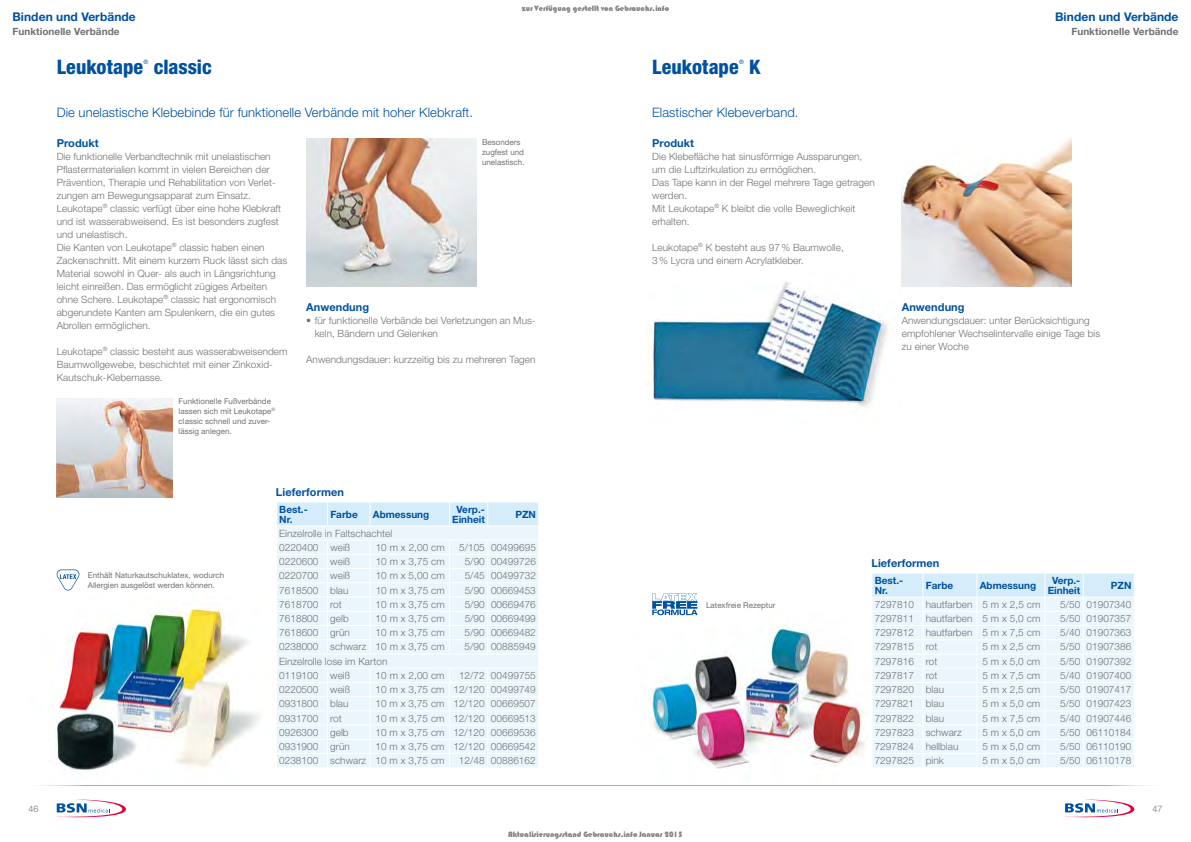
<style>
.page{position:relative;width:1191px;height:842px;background:#fff}
.page>*{position:absolute;margin:0;border:0;box-sizing:border-box;transform-origin:0 0}
.t1{font:800 condensed 20px "Helvetica Neue LT Std";color:#00519e}
.t2{font:300 13px "Helvetica Neue LT Std";letter-spacing:.005em;color:#00519e}
.t3{font:700 12px "Helvetica Neue LT Std";letter-spacing:.005em;color:#00519e}
.t4{font:700 11px "Helvetica Neue LT Std";letter-spacing:.005em;color:#00519e}
.t5{font:300 10px/13px "Helvetica Neue LT Std";letter-spacing:.005em;color:#707172}
.t6{font:700 10px/10px "Helvetica Neue LT Std";color:#00519e}
.t7{font:700 10px "Helvetica Neue LT Std";letter-spacing:.005em;color:#707172}
.t8{font:300 9px "Helvetica Neue LT Std";color:#707172}
.t9{font:8px/10px "Helvetica Neue LT Std";color:#707172}
.t10{font:8px "Bauhaus 93";color:rgb(0 0 0/.5)}
.t11{font:condensed 6px "Helvetica Neue LT Std";color:#00519e}
</style>
<div class="page">
<hr style="left:0;top:784px;width:1191px;height:1px;background:#00519e">
<hr style="left:0;top:87px;width:1191px;height:1px;background:#00519e">
<svg style="left:57px;top:799px;width:69px;height:18px"></svg>
<svg style="left:1065px;top:799px;width:69px;height:18px"></svg>
<img style="left:648px;top:614px;width:217px;height:155px">
<img style="left:645px;top:281px;width:243px;height:128px">
<img style="left:901px;top:139px;width:170px;height:147px">
<img style="left:55px;top:604px;width:204px;height:167px">
<img style="left:306px;top:139px;width:170px;height:147px">
<img style="left:57px;top:398px;width:116px;height:99px">
<svg style="left:57px;top:569px;width:22px;height:21px"></svg>
<svg style="left:652px;top:593px;width:45px;height:22px"></svg>
<svg style="left:872px;top:573px;width:262px;height:194px;background:#eaf5fb"></svg>
<svg style="left:277px;top:502px;width:262px;height:265px;background:#eaf5fb"></svg>
<p class="t10" style="left:522px;top:4px;width:149px">zur Verfügung gestellt von Gebrauchs.info</p>
<p class="t3" style="left:12px;top:9px;width:125px">Binden und Verbände</p>
<p class="t7" style="left:12px;top:25px;width:109px">Funktionelle Verbände</p>
<h1 class="t1" style="left:57px;top:54px;width:88px">Leukotape</h1>
<p class="t11" style="left:143px;top:58px;width:6px">®</p>
<h1 class="t1" style="left:154px;top:54px;width:60px">classic</h1>
<h2 class="t2" style="left:57px;top:104px;width:418px">Die unelastische Klebebinde für funktionelle Verbände mit hoher Klebkraft.</h2>
<p class="t4" style="left:57px;top:136px;width:43px">Produkt</p>
<p class="t5" style="left:57px;top:149px;width:232px">Die funktionelle Verbandtechnik mit unelastischen Pflastermaterialien kommt in vielen Bereichen der Prävention, Therapie und Rehabilitation von Verlet&shy;zungen am Bewegungsapparat zum Einsatz.<br>Leukotape<sup>®</sup> classic verfügt über eine hohe Klebkraft und ist wasserabweisend. Es ist besonders zugfest und unelastisch.<br>Die Kanten von Leukotape<sup>®</sup> classic haben einen Zackenschnitt. Mit einem kurzem Ruck lässt sich das Material sowohl in Quer- als auch in Längsrichtung leicht einreißen. Das ermöglicht zügiges Arbeiten ohne Schere. Leukotape<sup>®</sup> classic hat ergonomisch abgerundete Kanten am Spulenkern, die ein gutes Abrollen ermöglichen.</p>
<p class="t5" style="left:57px;top:344px;width:232px">Leukotape<sup>®</sup> classic besteht aus wasserabweisendem<br>Baumwollgewebe, beschichtet mit einer Zinkoxid-<br>Kautschuk-Klebemasse.</p>
<p class="t9" style="left:179px;top:396px;width:98px">Funktionelle Fußverbände lassen sich mit Leukotape<sup>® </sup>classic schnell und zuver&shy;lässig anlegen.</p>
<h1 class="t1" style="left:652px;top:54px;width:88px">Leukotape</h1>
<p class="t11" style="left:739px;top:58px;width:6px">®</p>
<h1 class="t1" style="left:749px;top:54px;width:13px">K</h1>
<h2 class="t2" style="left:652px;top:104px;width:148px">Elastischer Klebeverband.</h2>
<p class="t4" style="left:652px;top:136px;width:43px">Produkt</p>
<p class="t5" style="left:652px;top:149px;width:224px">Die Klebefläche hat sinusförmige Aussparungen, um die Luftzirkulation zu ermöglichen.<br>Das Tape kann in der Regel mehrere Tage getragen werden.<br>Mit Leukotape<sup>®</sup> K bleibt die volle Beweglichkeit erhalten.</p>
<p class="t5" style="left:652px;top:240px;width:193px">Leukotape<sup>®</sup> K besteht aus 97% Baumwolle,<br>3% Lycra und einem Acrylatkleber.</p>
<p class="t9" style="left:482px;top:137px;width:44px">Besonders zugfest und unelastisch.</p>
<p class="t4" style="left:306px;top:300px;width:64px">Anwendung</p>
<p class="t5" style="left:315px;top:314px;width:222px;text-indent:-8px">• für funktionelle Verbände bei Verletzungen an Mus&shy;keln, Bändern und Gelenken</p>
<p class="t5" style="left:306px;top:353px;width:231px">Anwendungsdauer: kurzzeitig bis zu mehreren Tagen</p>
<p class="t4" style="left:276px;top:485px;width:70px">Lieferformen</p>
<p class="t6" style="left:279px;top:504px;width:30px">Best.-<br>Nr.</p>
<p class="t6" style="left:330px;top:509px;width:29px">Farbe</p>
<p class="t6" style="left:373px;top:509px;width:58px">Abmessung</p>
<p class="t6" style="left:452px;top:504px;width:34px;text-align:center">Verp.-<br>Einheit</p>
<p class="t6" style="left:515px;top:509px;width:22px">PZN</p>
<p class="t5" style="left:279px;top:526px;width:114px;line-height:14.2px">Einzelrolle in Faltschachtel<br>0220400 weiß</p>
<p class="t5" style="left:376px;top:540px;width:71px">10 m x 2,00 cm</p>
<p class="t5" style="left:459px;top:540px;width:78px">5/105 00499695</p>
<p class="t3" style="left:1055px;top:9px;width:125px">Binden und Verbände</p>
<p class="t7" style="left:1071px;top:25px;width:109px">Funktionelle Verbände</p>
<p class="t4" style="left:901px;top:300px;width:64px">Anwendung</p>
<p class="t5" style="left:901px;top:314px;width:200px">Anwendungsdauer: unter Berücksichtigung empfohlener Wechselintervalle einige Tage bis zu einer Woche</p>
<p class="t9" style="left:88px;top:570px;width:138px">Enthält Naturkautschuklatex, wodurch<br>Allergien ausgelöst werden können.</p>
<p class="t5" style="left:279px;top:555px;width:72px">0220600 weiß</p>
<p class="t5" style="left:376px;top:555px;width:71px">10 m x 3,75 cm</p>
<p class="t5" style="left:465px;top:555px;width:73px">5/90 00499726</p>
<p class="t5" style="left:279px;top:569px;width:72px">0220700 weiß</p>
<p class="t5" style="left:376px;top:569px;width:71px">10 m x 5,00 cm</p>
<p class="t5" style="left:465px;top:569px;width:73px">5/45 00499732</p>
<p class="t5" style="left:279px;top:583px;width:71px">7618500 blau</p>
<p class="t5" style="left:376px;top:583px;width:71px">10 m x 3,75 cm</p>
<p class="t5" style="left:465px;top:583px;width:73px">5/90 00669453</p>
<p class="t5" style="left:279px;top:597px;width:64px">7618700 rot</p>
<p class="t5" style="left:376px;top:597px;width:71px">10 m x 3,75 cm</p>
<p class="t5" style="left:465px;top:597px;width:73px">5/90 00669476</p>
<p class="t5" style="left:279px;top:612px;width:71px">7618800 gelb</p>
<p class="t5" style="left:376px;top:612px;width:71px">10 m x 3,75 cm</p>
<p class="t5" style="left:464px;top:612px;width:73px">5/90 00669499</p>
<p class="t5" style="left:279px;top:626px;width:72px">7618600 grün</p>
<p class="t5" style="left:376px;top:626px;width:71px">10 m x 3,75 cm</p>
<p class="t5" style="left:464px;top:626px;width:73px">5/90 00669482</p>
<p class="t5" style="left:279px;top:640px;width:167px">0238000 schwarz 10 m x 3,75 cm</p>
<p class="t5" style="left:464px;top:640px;width:73px">5/90 00885949</p>
<p class="t5" style="left:279px;top:654px;width:110px;line-height:14.2px">Einzelrolle lose im Karton<br>0119100 weiß</p>
<p class="t5" style="left:375px;top:669px;width:71px">10 m x 2,00 cm</p>
<p class="t5" style="left:459px;top:669px;width:78px">12/72 00499755</p>
<p class="t5" style="left:279px;top:683px;width:72px">0220500 weiß</p>
<p class="t5" style="left:375px;top:683px;width:162px">10 m x 3,75 cm 12/120 00499749</p>
<p class="t5" style="left:279px;top:697px;width:71px">0931800 blau</p>
<p class="t5" style="left:375px;top:697px;width:162px">10 m x 3,75 cm 12/120 00669507</p>
<p class="t5" style="left:279px;top:711px;width:64px">0931700 rot</p>
<p class="t5" style="left:375px;top:711px;width:162px">10 m x 3,75 cm 12/120 00669513</p>
<p class="t5" style="left:279px;top:725px;width:71px">0926300 gelb</p>
<p class="t5" style="left:375px;top:725px;width:162px">10 m x 3,75 cm 12/120 00669536</p>
<p class="t5" style="left:279px;top:740px;width:72px">0931900 grün</p>
<p class="t5" style="left:279px;top:739px;width:258px;line-height:14.2px;text-indent:96px">10 m x 3,75 cm 12/120 00669542<br>0238100 schwarz 10 m x 3,75 cm</p>
<p class="t5" style="left:459px;top:754px;width:78px">12/48 00886162</p>
<p class="t9" style="left:706px;top:600px;width:71px">Latexfreie Rezeptur</p>
<p class="t4" style="left:871px;top:556px;width:70px">Lieferformen</p>
<p class="t6" style="left:874px;top:575px;width:30px">Best.-<br>Nr.</p>
<p class="t6" style="left:925px;top:580px;width:29px">Farbe</p>
<p class="t6" style="left:979px;top:580px;width:58px">Abmessung</p>
<p class="t6" style="left:1047px;top:575px;width:34px;text-align:center">Verp.-<br>Einheit</p>
<p class="t6" style="left:1110px;top:580px;width:22px">PZN</p>
<p class="t5" style="left:874px;top:597px;width:167px">7297810 hautfarben 5 m x 2,5 cm</p>
<p class="t5" style="left:1060px;top:597px;width:73px">5/50 01907340</p>
<p class="t5" style="left:874px;top:612px;width:167px">7297811 hautfarben 5 m x 5,0 cm</p>
<p class="t5" style="left:1060px;top:612px;width:73px">5/50 01907357</p>
<p class="t5" style="left:874px;top:626px;width:167px">7297812 hautfarben 5 m x 7,5 cm</p>
<p class="t5" style="left:1060px;top:626px;width:73px">5/40 01907363</p>
<p class="t5" style="left:874px;top:640px;width:64px">7297815 rot</p>
<p class="t5" style="left:982px;top:640px;width:59px">5 m x 2,5 cm</p>
<p class="t5" style="left:1060px;top:640px;width:73px">5/50 01907386</p>
<p class="t5" style="left:874px;top:654px;width:64px">7297816 rot</p>
<p class="t5" style="left:982px;top:654px;width:59px">5 m x 5,0 cm</p>
<p class="t5" style="left:1060px;top:654px;width:73px">5/50 01907392</p>
<p class="t5" style="left:874px;top:669px;width:64px">7297817 rot</p>
<p class="t5" style="left:982px;top:669px;width:59px">5 m x 7,5 cm</p>
<p class="t5" style="left:1060px;top:669px;width:73px">5/40 01907400</p>
<p class="t5" style="left:874px;top:683px;width:71px">7297820 blau</p>
<p class="t5" style="left:982px;top:683px;width:59px">5 m x 2,5 cm</p>
<p class="t5" style="left:1060px;top:683px;width:73px">5/50 01907417</p>
<p class="t5" style="left:874px;top:697px;width:71px">7297821 blau</p>
<p class="t5" style="left:982px;top:697px;width:59px">5 m x 5,0 cm</p>
<p class="t5" style="left:1060px;top:697px;width:73px">5/50 01907423</p>
<p class="t5" style="left:874px;top:711px;width:71px">7297822 blau</p>
<p class="t5" style="left:982px;top:711px;width:59px">5 m x 7,5 cm</p>
<p class="t5" style="left:1060px;top:711px;width:73px">5/40 01907446</p>
<p class="t5" style="left:874px;top:725px;width:89px">7297823 schwarz</p>
<p class="t5" style="left:982px;top:725px;width:59px">5 m x 5,0 cm</p>
<p class="t5" style="left:1060px;top:725px;width:73px">5/50 06110184</p>
<p class="t5" style="left:874px;top:740px;width:85px">7297824 hellblau</p>
<p class="t5" style="left:982px;top:740px;width:59px">5 m x 5,0 cm</p>
<p class="t5" style="left:1060px;top:740px;width:73px">5/50 06110190</p>
<p class="t5" style="left:874px;top:754px;width:71px">7297825 pink</p>
<p class="t5" style="left:982px;top:754px;width:59px">5 m x 5,0 cm</p>
<p class="t5" style="left:1060px;top:754px;width:73px">5/50 06110178</p>
<p class="t8" style="left:28px;top:803px;width:12px">46</p>
<p class="t8" style="left:1152px;top:803px;width:12px">47</p>
<p class="t10" style="left:508px;top:830px;width:176px">Aktualisierungsstand Gebrauchs.info Januar 2015</p>
</div>
